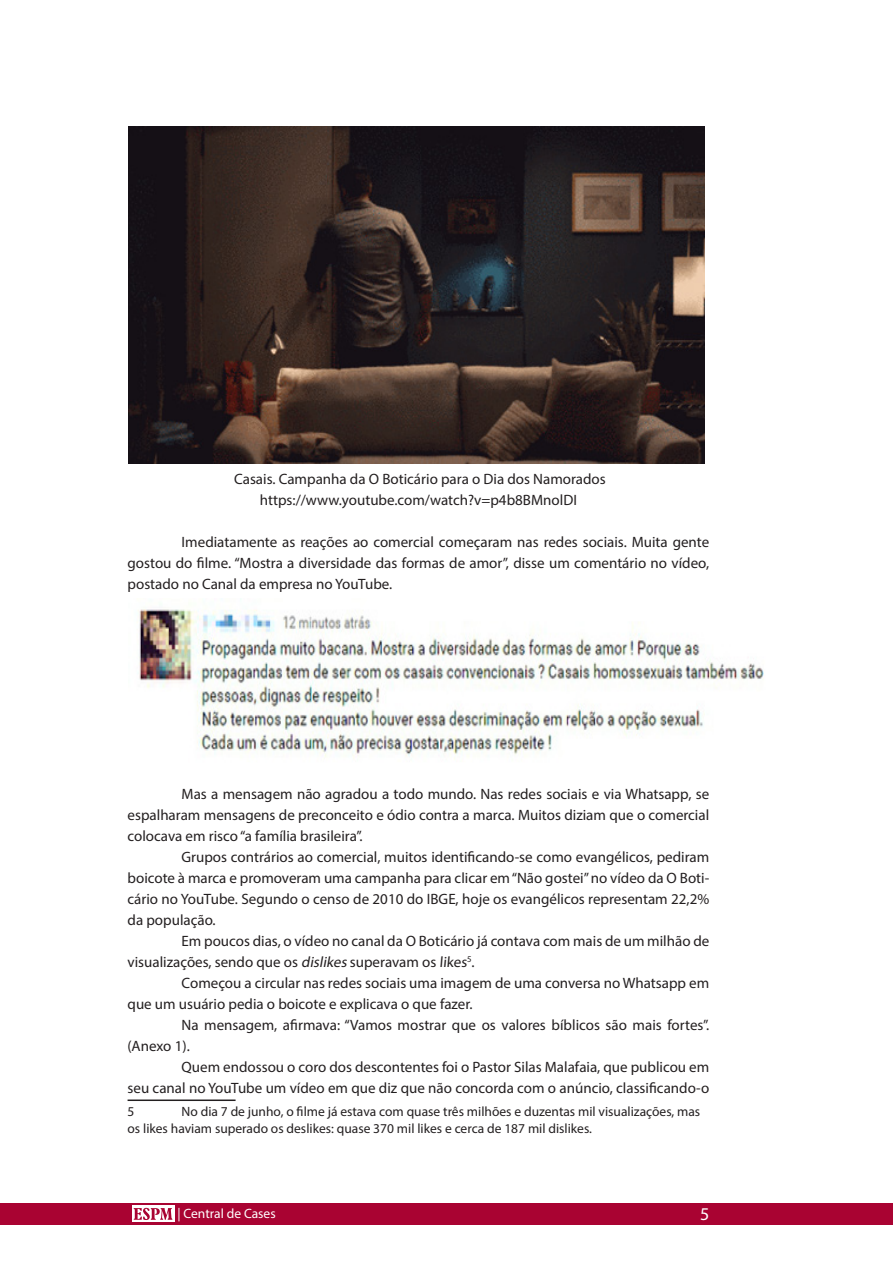
<style>
.page{position:relative;width:893px;height:1263px;background:#fff}
.page>*{position:absolute;margin:0;border:0;box-sizing:border-box;transform-origin:0 0}
.t1{font:18px "Myriad Pro";color:#fff}
.corpotexto{font:15px/21px "Myriad Pro";color:#231f20;text-align:justify}
.t2{font:13.5px/16.2px "Myriad Pro";color:#231f20}
.t3{font:13.5px "Myriad Pro";color:#fff}
.s1{font-style:italic}
</style>
<div class="page">
<div style="left:0;top:1203px;width:893px;height:22px;background:#a90332"></div>
<div style="left:132px;top:1206px;width:42px;height:16px;background:#fff"></div>
<svg style="left:134px;top:1208px;width:38px;height:12px"></svg>
<img style="left:128px;top:126px;width:576px;height:337px">
<img style="left:138px;top:609px;width:626px;height:151px">
<hr style="left:128px;top:1099px;width:108px;height:2px;background:#231f20">
<p class="corpotexto" style="left:234px;top:469px;width:373px">Casais. Campanha da O Boticário para o Dia dos Namorados</p>
<p class="corpotexto" style="left:260px;top:490px;width:319px">https://www.youtube.com/watch?v=p4b8BMnolDI</p>
<p class="corpotexto" style="left:128px;top:532px;width:583px;text-indent:54px">Imediatamente as reações ao comercial começaram nas redes sociais. Muita gente gostou do filme. “Mostra a diversidade das formas de amor”, disse um comentário no vídeo, postado no Canal da empresa no YouTube.</p>
<p class="corpotexto" style="left:128px;top:784px;width:583px;text-indent:54px">Mas a mensagem não agradou a todo mundo. Nas redes sociais e via Whatsapp, se espalharam mensagens de preconceito e ódio contra a marca. Muitos diziam que o comercial colocava em risco “a família brasileira”.</p>
<p class="corpotexto" style="left:128px;top:847px;width:583px;text-indent:54px">Grupos contrários ao comercial, muitos identificando-se como evangélicos, pediram boicote à marca e promoveram uma campanha para clicar em “Não gostei” no vídeo da O Boti&shy;cário no YouTube. Segundo o censo de 2010 do IBGE, hoje os evangélicos representam 22,2% da população.</p>
<p class="corpotexto" style="left:128px;top:931px;width:583px;text-indent:54px">Em poucos dias, o vídeo no canal da O Boticário já contava com mais de um milhão de visualizações, sendo que os <span class="s1">dislikes</span> superavam os likes<sup>5</sup>.</p>
<p class="corpotexto" style="left:128px;top:973px;width:583px;text-indent:54px">Começou a circular nas redes sociais uma imagem de uma conversa no Whatsapp em que um usuário pedia o boicote e explicava o que fazer.</p>
<p class="corpotexto" style="left:128px;top:1015px;width:583px;text-indent:54px">Na mensagem, afirmava: “Vamos mostrar que os valores bíblicos são mais fortes”. (Anexo 1).</p>
<p class="corpotexto" style="left:128px;top:1057px;width:583px;text-align:right">Quem endossou o coro dos descontentes foi o Pastor Silas Malafaia, que publicou em<br>seu canal no YouTube um vídeo em que diz que não concorda com o anúncio, classificando-o</p>
<p class="t2" style="left:128px;top:1103px;width:8px">5</p>
<p class="t2" style="left:128px;top:1103px;width:574px;text-indent:54px">No dia 7 de junho, o filme já estava com quase três milhões e duzentas mil visualizações, mas os likes haviam superado os deslikes: quase 370 mil likes e cerca de 187 mil dislikes.</p>
<p class="t3" style="left:177px;top:1205px;width:100px">| Central de Cases</p>
<p class="t1" style="left:700px;top:1203px;width:11px">5</p>
</div>
